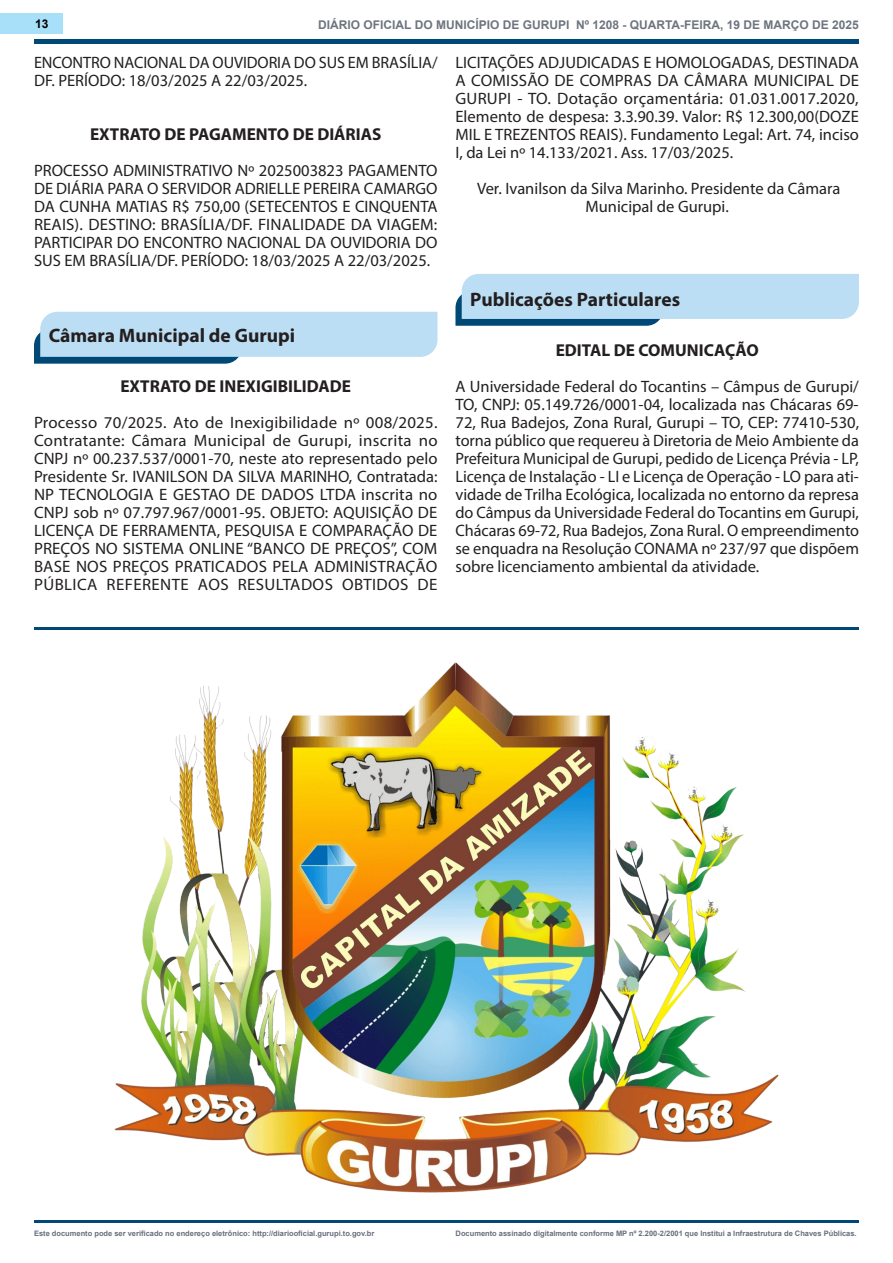
<style>
.page{position:relative;width:893px;height:1263px;background:#fff}
.page>*{position:absolute;margin:0;border:0;box-sizing:border-box;transform-origin:0 0}
.titul{font:700 19.5px "Myriad Pro";color:#231f20}
.proto{font:700 17.25px "Myriad Pro";color:#231f20}
.texto_-_EXTRATO{font:16.5px/18px "Myriad Pro";color:#231f20;text-align:justify}
.TEXTO_CENTRO{font:16.5px/18px "Myriad Pro";color:#231f20;text-align:center}
.t1{font:700 12px "Arial";color:#6e7580}
.t2{font:700 12px "Arial";color:#000001}
.t3{font:700 7.5px "Arial";color:#666f7b}
</style>
<div class="page">
<div style="left:0;top:13px;width:62px;height:21px;background:#a8dff9"></div>
<hr style="left:34px;top:1220px;width:825px;height:3px;background:#004876">
<hr style="left:34px;top:40px;width:825px;height:4px;background:#004876">
<svg style="left:34px;top:312px;width:403px;height:52px;background:#b4d6eb"></svg>
<svg style="left:455px;top:274px;width:404px;height:52px;background:#b4d6eb"></svg>
<hr style="left:34px;top:627px;width:825px;height:3px;background:#004876">
<img style="left:114px;top:662px;width:664px;height:531px">
<p class="t2" style="left:35px;top:15px;width:15px">13</p>
<p class="t1" style="left:318px;top:16px;width:542px">DIÁRIO OFICIAL DO MUNICÍPIO DE GURUPI Nº 1208 - QUARTA-FEIRA, 19 DE MARÇO DE 2025</p>
<p class="texto_-_EXTRATO" style="left:34px;top:53px;width:405px">ENCONTRO NACIONAL DA OUVIDORIA DO SUS EM BRASÍLIA/<br>DF. PERÍODO: 18/03/2025 A 22/03/2025.</p>
<p class="proto" style="left:90px;top:123px;width:293px">EXTRATO DE PAGAMENTO DE DIÁRIAS</p>
<p class="texto_-_EXTRATO" style="left:34px;top:161px;width:405px">PROCESSO ADMINISTRATIVO Nº 2025003823 PAGAMENTO DE DIÁRIA PARA O SERVIDOR ADRIELLE PEREIRA CAMARGO DA CUNHA MATIAS R$ 750,00 (SETECENTOS E CINQUENTA REAIS). DESTINO: BRASÍLIA/DF. FINALIDADE DA VIAGEM:<br>PARTICIPAR DO ENCONTRO NACIONAL DA OUVIDORIA DO SUS EM BRASÍLIA/DF. PERÍODO: 18/03/2025 A 22/03/2025.</p>
<p class="titul" style="left:49px;top:323px;width:248px">Câmara Municipal de Gurupi</p>
<p class="proto" style="left:120px;top:375px;width:232px">EXTRATO DE INEXIGIBILIDADE</p>
<p class="texto_-_EXTRATO" style="left:34px;top:413px;width:405px">Processo 70/2025. Ato de Inexigibilidade nº 008/2025.<br>Contratante: Câmara Municipal de Gurupi, inscrita no CNPJ nº 00.237.537/0001-70, neste ato representado pelo Presidente Sr. IVANILSON DA SILVA MARINHO, Contratada:<br>NP TECNOLOGIA E GESTAO DE DADOS LTDA inscrita no CNPJ sob nº 07.797.967/0001-95. OBJETO: AQUISIÇÃO DE LICENÇA DE FERRAMENTA, PESQUISA E COMPARAÇÃO DE PREÇOS NO SISTEMA ONLINE “BANCO DE PREÇOS”, COM BASE NOS PREÇOS PRATICADOS PELA ADMINISTRAÇÃO PÚBLICA REFERENTE AOS RESULTADOS OBTIDOS DE</p>
<p class="texto_-_EXTRATO" style="left:455px;top:53px;width:405px">LICITAÇÕES ADJUDICADAS E HOMOLOGADAS, DESTINADA A COMISSÃO DE COMPRAS DA CÂMARA MUNICIPAL DE GURUPI - TO. Dotação orçamentária: 01.031.0017.2020, Elemento de despesa: 3.3.90.39. Valor: R$ 12.300,00(DOZE MIL E TREZENTOS REAIS). Fundamento Legal: Art. 74, inciso I, da Lei nº 14.133/2021. Ass. 17/03/2025.</p>
<p class="TEXTO_CENTRO" style="left:477px;top:179px;width:365px">Ver. Ivanilson da Silva Marinho. Presidente da Câmara<br>Municipal de Gurupi.</p>
<p class="titul" style="left:470px;top:287px;width:212px">Publicações Particulares</p>
<p class="proto" style="left:556px;top:339px;width:204px">EDITAL DE COMUNICAÇÃO</p>
<p class="texto_-_EXTRATO" style="left:455px;top:377px;width:405px">A Universidade Federal do Tocantins – Câmpus de Gurupi/ TO, CNPJ: 05.149.726/0001-04, localizada nas Chácaras 69- 72, Rua Badejos, Zona Rural, Gurupi – TO, CEP: 77410-530, torna público que requereu à Diretoria de Meio Ambiente da Prefeitura Municipal de Gurupi, pedido de Licença Prévia - LP, Licença de Instalação - LI e Licença de Operação - LO para ati&shy;vidade de Trilha Ecológica, localizada no entorno da represa do Câmpus da Universidade Federal do Tocantins em Gurupi, Chácaras 69-72, Rua Badejos, Zona Rural. O empreendimento se enquadra na Resolução CONAMA nº 237/97 que dispõem sobre licenciamento ambiental da atividade.</p>
<p class="t3" style="left:34px;top:1228px;width:342px">Este documento pode ser verificado no endereço eletrônico: http://diariooficial.gurupi.to.gov.br</p>
<p class="t3" style="left:456px;top:1228px;width:403px">Documento assinado digitalmente conforme MP nº 2.200-2/2001 que Institui a Infraestrutura de Chaves Públicas.</p>
</div>
